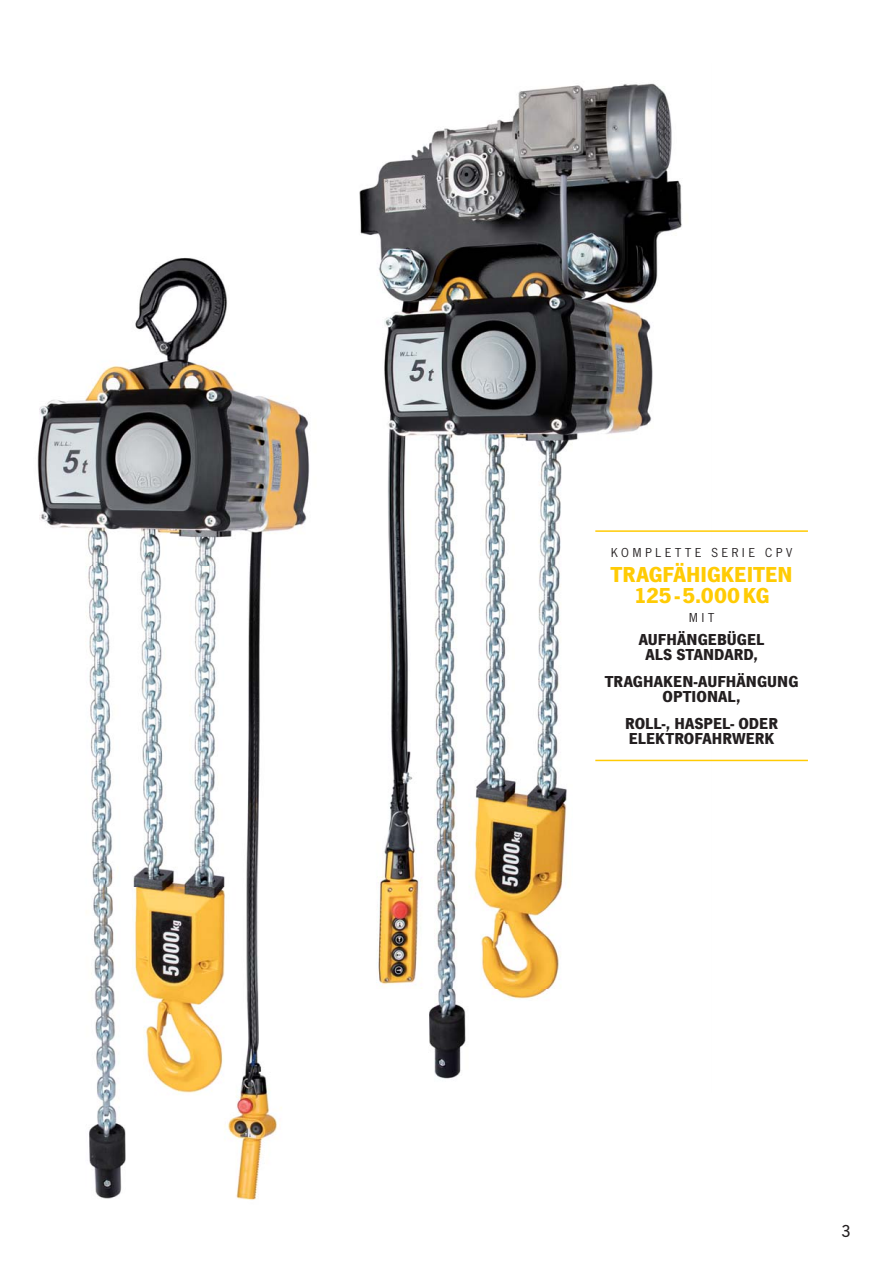
<style>
.page{position:relative;width:893px;height:1263px;background:#fff}
.page>*{position:absolute;margin:0;border:0;box-sizing:border-box;transform-origin:0 0}
.t1{font:700 22.5px/21px "News Got";letter-spacing:-.005em;color:#ffcb04;text-align:center}
.t2{font:500 18px "News Got";color:#231f20}
.t3{font:700 16.5px/15px "News Got";color:#231f20;text-align:center}
.t4{font:13.5px "News Got";letter-spacing:.255em;color:#231f20}
</style>
<div class="page">
<img style="left:359px;top:83px;width:352px;height:996px">
<img style="left:37px;top:258px;width:273px;height:942px">
<hr style="left:595px;top:530px;width:213px;height:2px;background:#ffcb04">
<hr style="left:595px;top:760px;width:213px;height:1px;background:#ffcb04">
<p class="t4" style="left:611px;top:547px;width:183px">KOMPLETTE SERIE CPV</p>
<h1 class="t1" style="left:611px;top:567px;width:184px">TRAGFÄHIGKEITEN<br>125 - 5.000 KG</h1>
<p class="t4" style="left:689px;top:612px;width:27px">MIT</p>
<p class="t3" style="left:639px;top:634px;width:127px">AUFHÄNGEBÜGEL<br>ALS STANDARD,</p>
<p class="t3" style="left:605px;top:676px;width:195px">TRAGHAKEN-AUFHÄNGUNG<br>OPTIONAL,</p>
<p class="t3" style="left:625px;top:718px;width:154px;text-align:left">ROLL-, HASPEL- ODER<br>ELEKTROFAHRWERK</p>
<p class="t2" style="left:841px;top:1224px;width:11px">3</p>
</div>
